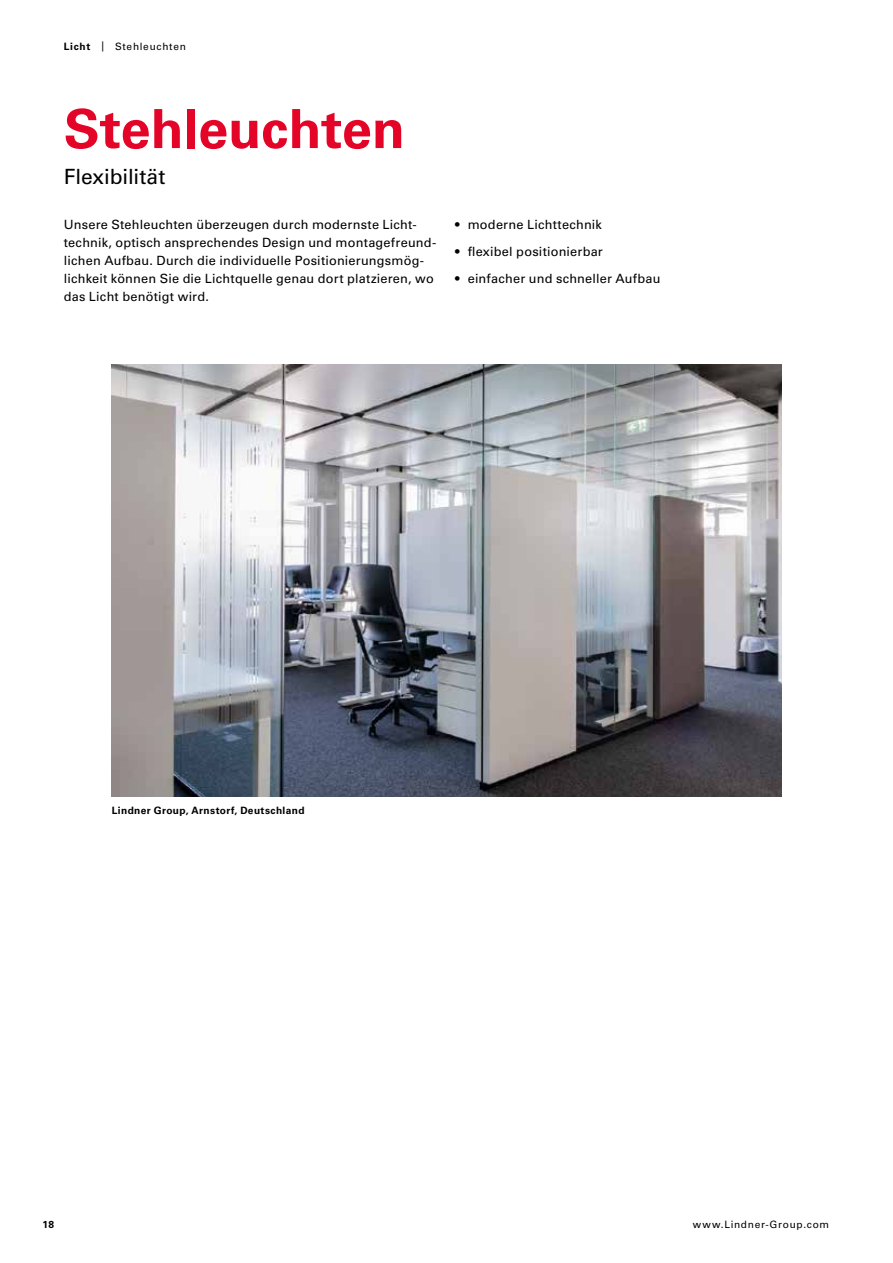
<style>
.page{position:relative;width:893px;height:1263px;background:#fff}
.page>*{position:absolute;margin:0;border:0;box-sizing:border-box;transform-origin:0 0}
.t1{font:700 54px "Univers LT Pro 65";color:#e40428}
.t2{font:21px "Univers LT Pro 55 Roman";letter-spacing:-.005em;color:#000}
.t3{font:12.75px/18px "Univers LT Pro 55 Roman";letter-spacing:.015em;color:#000}
.t4{font:10.2px "Univers LT Pro 55 Roman";letter-spacing:.07em;color:#000}
.t5{font:700 10.2px "Univers LT Pro 65";letter-spacing:.035em;color:#000}
.s1{font-family:"Univers LT Pro 65";font-weight:700}
</style>
<div class="page">
<img style="left:112px;top:364px;width:669px;height:432px">
<p class="t4" style="left:64px;top:39px;width:124px"><span class="s1">Licht</span> | Stehleuchten</p>
<h1 class="t1" style="left:64px;top:91px;width:343px">Stehleuchten</h1>
<h2 class="t2" style="left:64px;top:162px;width:103px">Flexibilität</h2>
<p class="t3" style="left:64px;top:215px;width:374px">Unsere Stehleuchten überzeugen durch modernste Licht&shy;technik, optisch ansprechendes Design und montagefreund&shy;lichen Aufbau. Durch die individuelle Positionierungsmög&shy;lichkeit können Sie die Lichtquelle genau dort platzieren, wo das Licht benötigt wird.</p>
<p class="t3" style="left:455px;top:215px;width:148px">• moderne Lichttechnik</p>
<p class="t3" style="left:455px;top:242px;width:149px">• flexibel positionierbar</p>
<p class="t3" style="left:455px;top:269px;width:207px">• einfacher und schneller Aufbau</p>
<p class="t5" style="left:112px;top:803px;width:194px">Lindner Group, Arnstorf, Deutschland</p>
<p class="t5" style="left:43px;top:1217px;width:13px">18</p>
<p class="t4" style="left:693px;top:1217px;width:138px">www.Lindner-Group.com</p>
</div>
